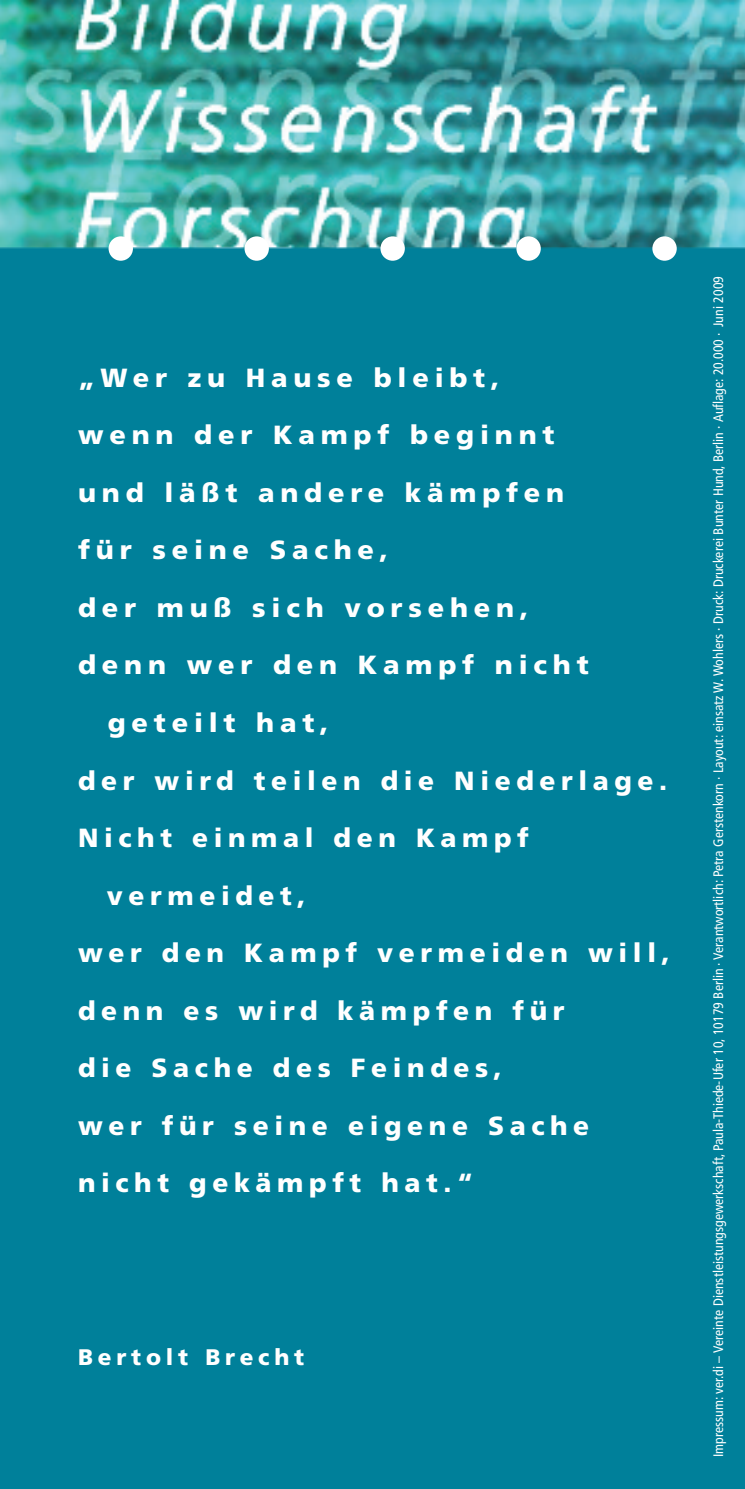
<style>
.page{position:relative;width:745px;height:1489px;background:#fff}
.page>*{position:absolute;margin:0;border:0;box-sizing:border-box;transform-origin:0 0}
.t1{font:900 26.25px "Frutiger LT";letter-spacing:.215em;color:#fff}
.t2{font:900 22.5px "Frutiger LT";letter-spacing:.215em;color:#fff}
.t3{font:condensed 13.75px "Frutiger LT";color:#fff}
</style>
<div class="page">
<hr style="left:0;top:1488px;width:744px;height:1px;background:#000">
<div style="left:0;top:0;width:744px;height:1488px;background:#00809a"></div>
<svg style="left:744px;top:0;width:1px;height:1488px"></svg>
<img style="left:0;top:0;width:744px;height:247px">
<div style="left:108px;top:236px;width:25px;height:25px;background:#fff;border-radius:50%"></div>
<div style="left:244px;top:236px;width:25px;height:25px;background:#fff;border-radius:50%"></div>
<div style="left:380px;top:236px;width:24px;height:25px;background:#fff;border-radius:50%"></div>
<div style="left:516px;top:236px;width:24px;height:25px;background:#fff;border-radius:50%"></div>
<div style="left:652px;top:236px;width:24px;height:25px;background:#fff;border-radius:50%"></div>
<p class="t1" style="left:78px;top:367px;width:422px">„Wer zu Hause bleibt,</p>
<p class="t1" style="left:78px;top:424px;width:477px">wenn der Kampf beginnt</p>
<p class="t1" style="left:78px;top:482px;width:487px">und läßt andere kämpfen</p>
<p class="t1" style="left:78px;top:539px;width:311px">für seine Sache,</p>
<p class="t1" style="left:78px;top:597px;width:451px">der muß sich vorsehen,</p>
<p class="t1" style="left:78px;top:654px;width:512px">denn wer den Kampf nicht</p>
<p class="t1" style="left:108px;top:712px;width:222px">geteilt hat,</p>
<p class="t1" style="left:78px;top:769px;width:590px">der wird teilen die Niederlage.</p>
<p class="t1" style="left:78px;top:827px;width:452px">Nicht einmal den Kampf</p>
<p class="t1" style="left:107px;top:884px;width:200px">vermeidet,</p>
<p class="t1" style="left:78px;top:942px;width:593px">wer den Kampf vermeiden will,</p>
<p class="t1" style="left:78px;top:999px;width:488px">denn es wird kämpfen für</p>
<p class="t1" style="left:78px;top:1057px;width:425px">die Sache des Feindes,</p>
<p class="t1" style="left:78px;top:1114px;width:512px">wer für seine eigene Sache</p>
<p class="t1" style="left:78px;top:1172px;width:396px">nicht gekämpft hat.“</p>
<p class="t2" style="left:78px;top:1347px;width:227px">Bertolt Brecht</p>
<p class="t3" style="left:712px;top:1456px;width:1182px;rotate:-90deg">Impressum: ver.di – Vereinte Dienstleistungsgewerkschaft, Paula-Thiede-Ufer 10, 10179 Berlin . Verantwortlich: Petra Gerstenkorn . Layout: einsatz W. Wohlers · Druck: Druckerei Bunter Hund, Berlin · Auflage: 20.000 . Juni 2009</p>
</div>
